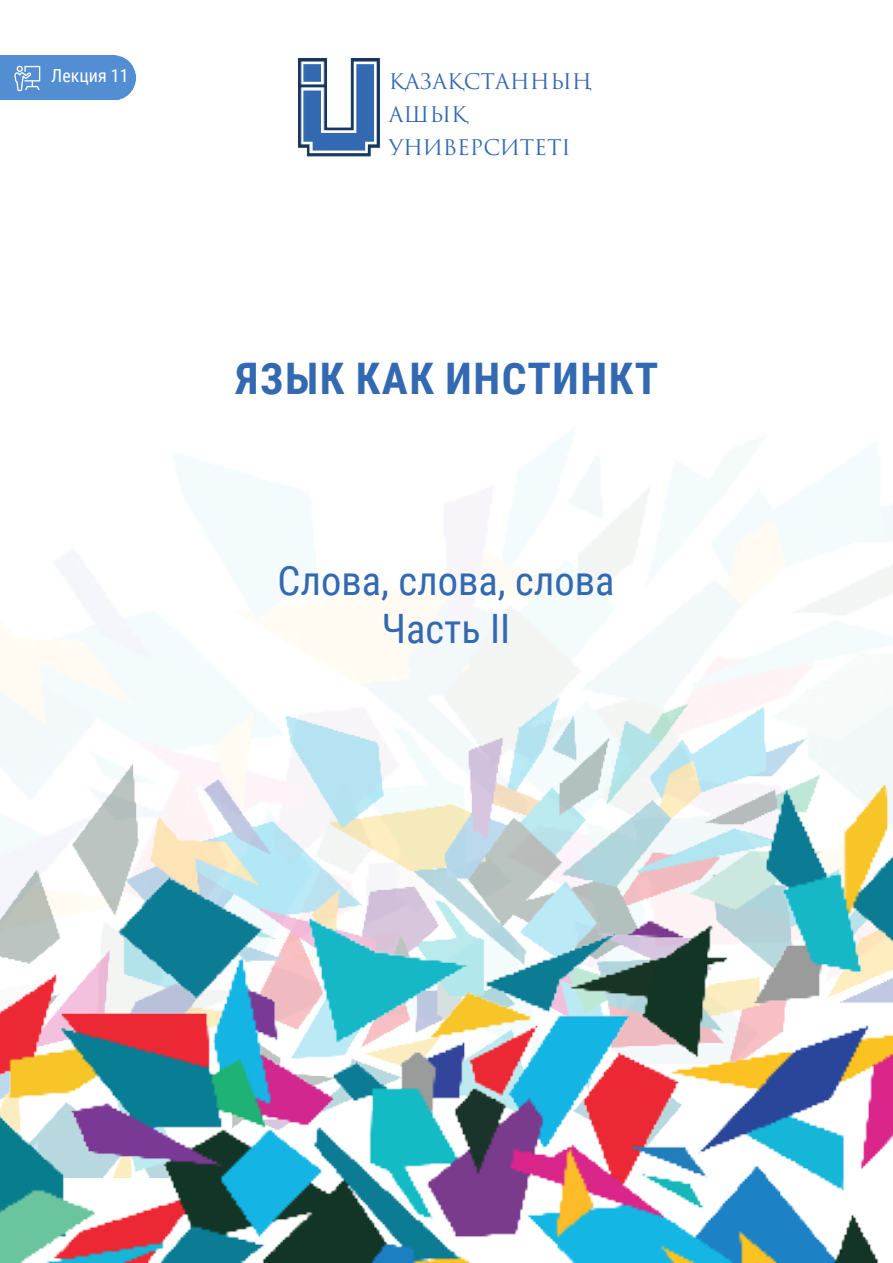
<style>
.page{position:relative;width:893px;height:1263px;background:#fff}
.page>*{position:absolute;margin:0;border:0;box-sizing:border-box;transform-origin:0 0}
.t1{font:700 43.5px "Roboto Condensed";letter-spacing:.035em;color:#3269b1}
.t2{font:40.5px "Roboto Condensed";color:#3269b1}
.t3{font:21px "Trajan Pro 3";color:#3269b1}
.t4{font:18px "Roboto Condensed";color:#fff}
</style>
<div class="page">
<img style="left:0;top:429px;width:893px;height:634px">
<img style="left:0;top:696px;width:892px;height:33px">
<img style="left:0;top:729px;width:892px;height:534px">
<div style="left:0;top:55px;width:136px;height:45px;background:#538dd2"></div>
<svg style="left:14px;top:66px;width:26px;height:25px"></svg>
<img style="left:298px;top:58px;width:82px;height:99px">
<p class="t4" style="left:51px;top:63px;width:79px">Лекция 11</p>
<p class="t3" style="left:389px;top:67px;width:205px">ҚАЗАҚСТАННЫҢ</p>
<p class="t3" style="left:389px;top:100px;width:81px">АШЫҚ</p>
<p class="t3" style="left:389px;top:133px;width:184px">УНИВЕРСИТЕТІ</p>
<p class="t1" style="left:236px;top:348px;width:424px">ЯЗЫК КАК ИНСТИНКТ</p>
<p class="t2" style="left:277px;top:552px;width:339px">Слова, слова, слова</p>
<p class="t2" style="left:382px;top:601px;width:130px">Часть II</p>
</div>
